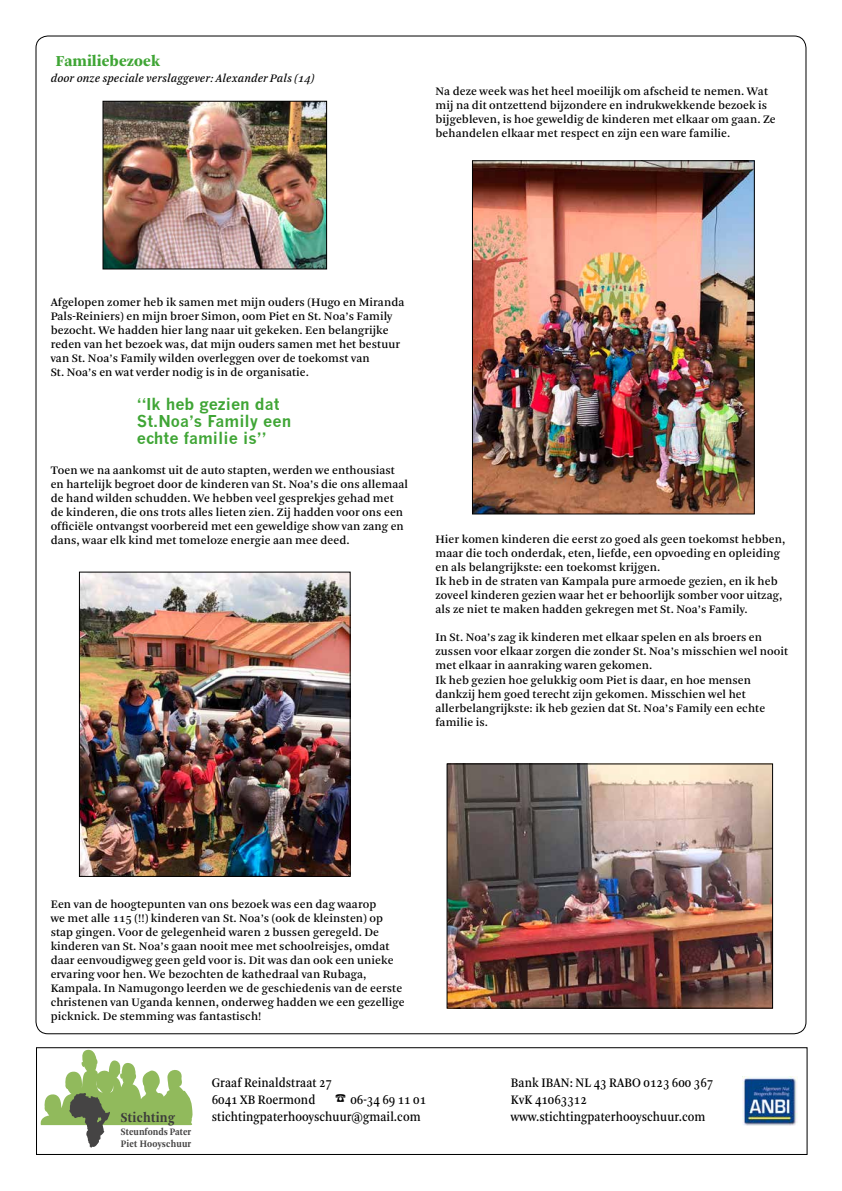
<style>
.page{position:relative;width:842px;height:1191px;background:#fff}
.page>*{position:absolute;margin:0;border:0;box-sizing:border-box;transform-origin:0 0}
.t1{font:700 16px/17px "News Gothic";letter-spacing:.005em;color:#3fa535}
.t2{font:900 16px "Arnhem";letter-spacing:.005em;color:#3fa535}
.t3{font:700 14.4px "Arnhem";letter-spacing:.025em;color:#3c3c3b;scale:.89 1}
.t4{font:13.6px "Arnhem";letter-spacing:.005em;color:#000;scale:.89 1}
.t5{font:12px/14px "Arnhem";letter-spacing:.005em;color:#000}
.t6{font:italic 12px "Arnhem";letter-spacing:.005em;color:#000}
.t7{font:700 10.4px/12.4px "Arnhem";letter-spacing:.005em;color:#454444;scale:.89 1}
</style>
<div class="page">
<svg style="left:40px;top:1049px;width:153px;height:98px"></svg>
<img style="left:743px;top:1076px;width:54px;height:49px">
<div style="left:36px;top:1047px;width:771px;height:108px;border:1px solid #000"></div>
<img style="left:474px;top:162px;width:279px;height:350px">
<div style="left:472px;top:160px;width:283px;height:354px;border:1px solid #000"></div>
<img style="left:449px;top:765px;width:322px;height:241px">
<div style="left:447px;top:763px;width:326px;height:245px;border:1px solid #000"></div>
<img style="left:81px;top:573px;width:268px;height:302px">
<div style="left:79px;top:571px;width:272px;height:306px;border:1px solid #000"></div>
<img style="left:104px;top:103px;width:221px;height:164px">
<div style="left:102px;top:101px;width:225px;height:168px;border:1px solid #000"></div>
<h1 class="t2" style="left:56px;top:52px;width:106px">Familiebezoek</h1>
<p class="t6" style="left:51px;top:71px;width:265px">door onze speciale verslaggever: Alexander Pals (14)</p>
<p class="t5" style="left:435px;top:85px;width:342px">Na deze week was het heel moeilijk om afscheid te nemen. Wat mij na dit ontzettend bijzondere en indrukwekkende bezoek is bijgebleven, is hoe geweldig de kinderen met elkaar om gaan. Ze behandelen elkaar met respect en zijn een ware familie.</p>
<p class="t5" style="left:51px;top:295px;width:355px">Afgelopen zomer heb ik samen met mijn ouders (Hugo en Miranda Pals-Reiniers) en mijn broer Simon, oom Piet en St. Noa’s Family bezocht. We hadden hier lang naar uit gekeken. Een belangrijke reden van het bezoek was, dat mijn ouders samen met het bestuur van St. Noa’s Family wilden overleggen over de toekomst van<br>St. Noa’s en wat verder nodig is in de organisatie.</p>
<h1 class="t1" style="left:137px;top:396px;width:156px">“Ik heb gezien dat<br>St.Noa’s Family een echte familie is”</h1>
<p class="t5" style="left:51px;top:463px;width:359px">Toen we na aankomst uit de auto stapten, werden we enthousiast en hartelijk begroet door de kinderen van St. Noa’s die ons allemaal de hand wilden schudden. We hebben veel gesprekjes gehad met de kinderen, die ons trots alles lieten zien. Zij hadden voor ons een officiële ontvangst voorbereid met een geweldige show van zang en dans, waar elk kind met tomeloze energie aan mee deed.</p>
<p class="t5" style="left:435px;top:533px;width:351px">Hier komen kinderen die eerst zo goed als geen toekomst hebben, maar die toch onderdak, eten, liefde, een opvoeding en opleiding en als belangrijkste: een toekomst krijgen.<br>Ik heb in de straten van Kampala pure armoede gezien, en ik heb zoveel kinderen gezien waar het er behoorlijk somber voor uitzag, als ze niet te maken hadden gekregen met St. Noa’s Family.</p>
<p class="t5" style="left:435px;top:631px;width:354px">In St. Noa’s zag ik kinderen met elkaar spelen en als broers en zussen voor elkaar zorgen die zonder St. Noa’s misschien wel nooit met elkaar in aanraking waren gekomen.<br>Ik heb gezien hoe gelukkig oom Piet is daar, en hoe mensen dankzij hem goed terecht zijn gekomen. Misschien wel het allerbelangrijkste: ik heb gezien dat St. Noa’s Family een echte familie is.</p>
<p class="t5" style="left:51px;top:897px;width:355px">Een van de hoogtepunten van ons bezoek was een dag waarop<br>we met alle 115 (!!) kinderen van St. Noa’s (ook de kleinsten) op stap gingen. Voor de gelegenheid waren 2 bussen geregeld. De kinderen van St. Noa’s gaan nooit mee met schoolreisjes, omdat daar eenvoudigweg geen geld voor is. Dit was dan ook een unieke ervaring voor hen. We bezochten de kathedraal van Rubaga, Kampala. In Namugongo leerden we de geschiedenis van de eerste christenen van Uganda kennen, onderweg hadden we een gezellige picknick. De stemming was fantastisch!</p>
<p class="t3" style="left:121px;top:1109px;width:62px">Stichting</p>
<p class="t7" style="left:121px;top:1125px;width:80px">Steunfonds Pater<br>Piet Hooyschuur</p>
<p class="t4" style="left:212px;top:1075px;width:137px">Graaf Reinaldstraat 27</p>
<p class="t4" style="left:511px;top:1075px;width:229px">Bank IBAN: NL 43 RABO 0123 600 367</p>
<p class="t4" style="left:212px;top:1092px;width:118px">6041 XB Roermond</p>
<p class="t4" style="left:350px;top:1092px;width:87px">06-34 69 11 01</p>
<p class="t4" style="left:511px;top:1092px;width:87px">KvK 41063312</p>
<p class="t4" style="left:212px;top:1109px;width:236px">stichtingpaterhooyschuur@gmail.com</p>
<p class="t4" style="left:511px;top:1109px;width:220px">www.stichtingpaterhooyschuur.com</p>
</div>
